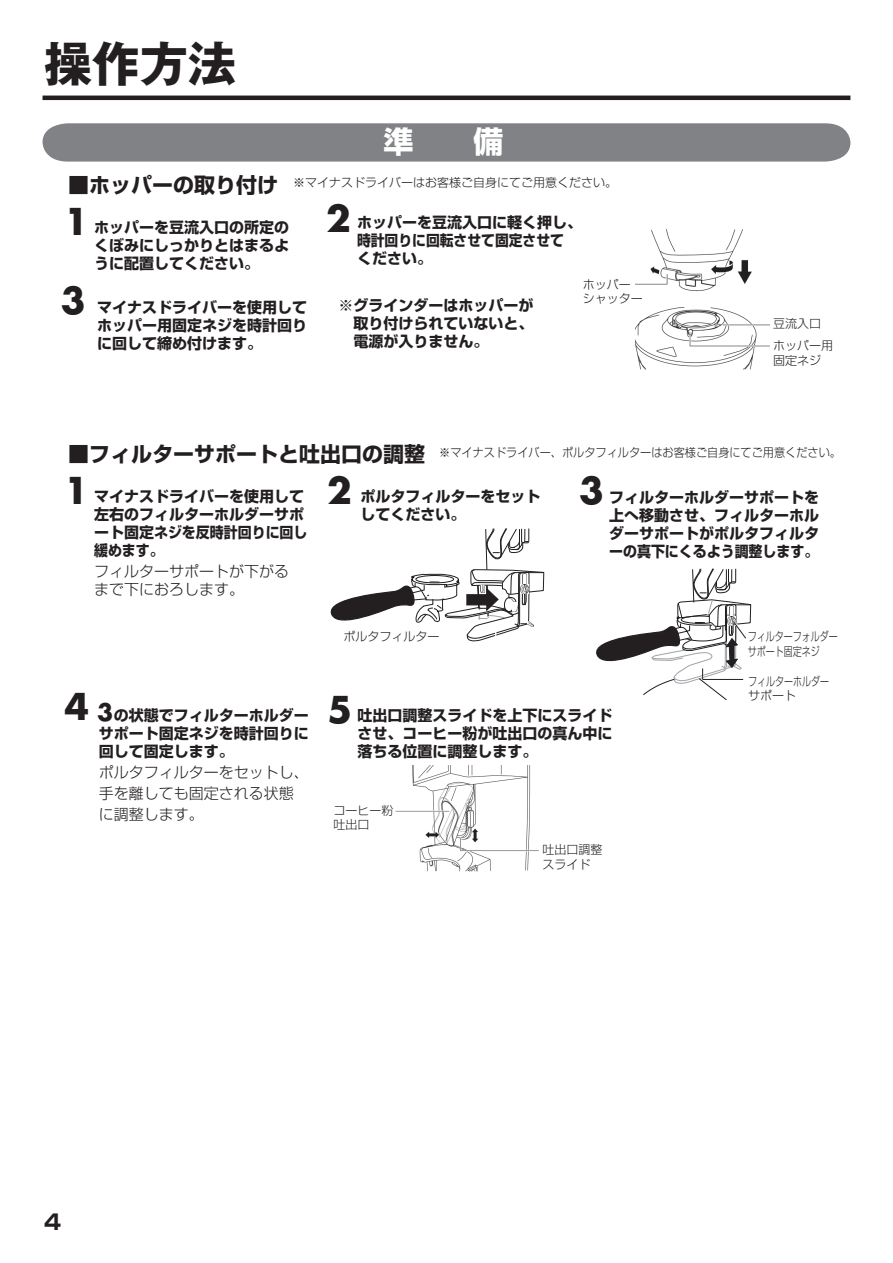
<style>
.page{position:relative;width:893px;height:1263px;background:#fff}
.page>*{position:absolute;margin:0;border:0;box-sizing:border-box;transform-origin:0 0}
.t1{font:700 48px "Gothic MB101 Pro";color:#231f20}
.t2{font:700 36px "Futura";color:#231f20}
.t3{font:700 30px "Shin Go Pro";color:#fff}
.t4{font:700 21px "Shin Go Pro";color:#231f20}
.t5{font:700 15px/18px "Shin Go Pro";color:#231f20;text-align:justify}
.t6{font:300 15px/21px "Shin Go Pro";color:#231f20}
.t7{font:300 12px/14.4px "Shin Go Pro";color:#231f20}
.t8{font:300 12px "Shin Go Pro";color:#231f20;scale:.93 1}
.t9{font:300 12px/14.4px "Shin Go Pro";color:#231f20;scale:.75 1}
.s1{font-family:"Futura";font-size:36px}
.s2{font-family:"Futura";font-size:23.4px}
</style>
<div class="page">
<div style="left:43px;top:123px;width:807px;height:39px;background:#808285"></div>
<hr style="left:43px;top:96px;width:807px;height:4px;background:#231f20">
<img style="left:635px;top:229px;width:135px;height:141px">
<svg style="left:330px;top:528px;width:214px;height:114px"></svg>
<img style="left:395px;top:765px;width:144px;height:107px">
<svg style="left:596px;top:568px;width:156px;height:133px"></svg>
<hr style="left:716px;top:299px;width:57px;height:3px;background:#fff">
<svg style="left:674px;top:292px;width:44px;height:17px"></svg>
<h1 class="t1" style="left:44px;top:24px;width:193px">操作方法</h1>
<h3 class="t4" style="left:68px;top:168px;width:211px">■ホッパーの取り付け</h3>
<h3 class="t3" style="left:383px;top:118px;width:121px">準　　備</h3>
<p class="t7" style="left:293px;top:174px;width:325px">※マイナスドライバーはお客様ご自身にてご用意ください。</p>
<h2 class="t2" style="left:64px;top:196px;width:26px">1</h2>
<h2 class="t2" style="left:61px;top:276px;width:26px">3</h2>
<p class="t5" style="left:94px;top:217px;width:197px">ホッパーを豆流入口の所定のくぼみにしっかりとはまるように配置してください。</p>
<p class="t5" style="left:97px;top:297px;width:211px">マイナスドライバーを使用してホッパー用固定ネジを時計回りに回して締め付けます。</p>
<h2 class="t2" style="left:326px;top:194px;width:26px">2</h2>
<p class="t5" style="left:357px;top:212px;width:227px;text-align:left">ホッパーを豆流入口に軽く押し、時計回りに回転させて固定させてください。</p>
<p class="t5" style="left:338px;top:295px;width:196px">※グラインダーはホッパーが　取り付けられていないと、　電源が入りません。</p>
<p class="t7" style="left:583px;top:276px;width:61px">ホッパーシャッター</p>
<p class="t7" style="left:773px;top:315px;width:49px">豆流入口</p>
<p class="t7" style="left:773px;top:337px;width:61px">ホッパー用固定ネジ</p>
<h3 class="t4" style="left:68px;top:437px;width:358px">■フィルターサポートと吐出口の調整</h3>
<p class="t8" style="left:439px;top:443px;width:433px">※マイナスドライバー、ポルタフィルターはお客様ご自身にてご用意ください。</p>
<h2 class="t2" style="left:64px;top:465px;width:26px">1</h2>
<p class="t5" style="left:94px;top:486px;width:215px;text-align:left">マイナスドライバーを使用して左右のフィルターホルダーサポート固定ネジを反時計回りに回し緩めます。</p>
<p class="t6" style="left:94px;top:560px;width:197px;line-height:18px">フィルターサポートが下がるまで下におろします。</p>
<p class="t5" style="left:99px;top:704px;width:211px;text-indent:-34px"><span class="s1">4</span> <span class="s2">3</span>　の状態でフィルターホルダーサポート固定ネジを時計回りに回して固定します。</p>
<p class="t6" style="left:99px;top:760px;width:211px">ポルタフィルターをセットし、手を離しても固定される状態に調整します。</p>
<h2 class="t2" style="left:327px;top:466px;width:26px">2</h2>
<h2 class="t2" style="left:579px;top:466px;width:26px">3</h2>
<p class="t5" style="left:360px;top:486px;width:181px">ポルタフィルターをセットしてください。</p>
<p class="t5" style="left:609px;top:486px;width:212px">フィルターホルダーサポートを上へ移動させ、フィルターホルダーサポートがポルタフィルターの真下にくるよう調整します。</p>
<p class="t7" style="left:343px;top:628px;width:97px">ポルタフィルター</p>
<h2 class="t2" style="left:327px;top:684px;width:26px">5</h2>
<p class="t5" style="left:357px;top:705px;width:256px">吐出口調整スライドを上下にスライドさせ、コーヒー粉が吐出口の真ん中に落ちる位置に調整します。</p>
<p class="t7" style="left:333px;top:802px;width:61px">コーヒー粉吐出口</p>
<p class="t7" style="left:543px;top:841px;width:61px">吐出口調整スライド</p>
<p class="t9" style="left:748px;top:628px;width:121px">フィルターフォルダーサポート固定ネジ</p>
<p class="t9" style="left:748px;top:673px;width:109px">フィルターホルダーサポート</p>
<h3 class="t4" style="left:44px;top:1205px;width:19px">4</h3>
</div>
